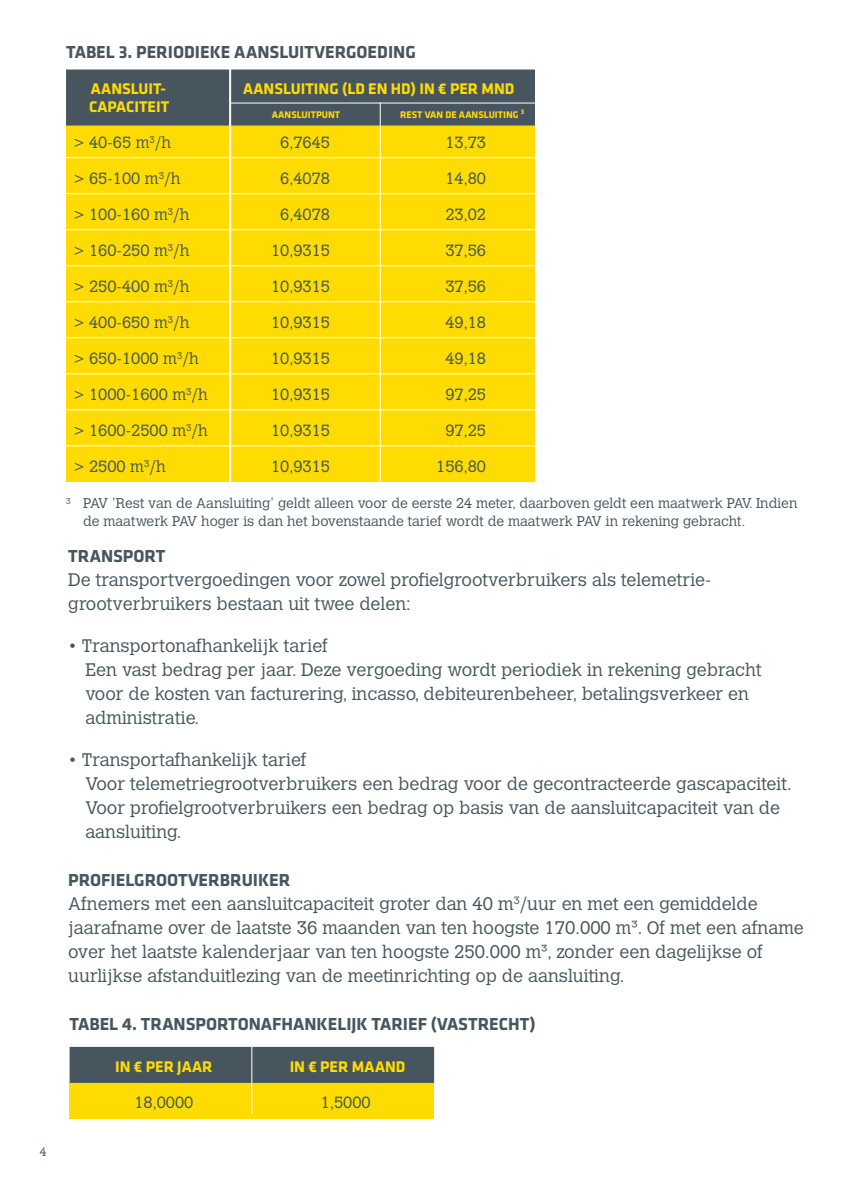
<style>
.page{position:relative;width:842px;height:1191px;background:#fff}
.page>*{position:absolute;margin:0;border:0;box-sizing:border-box;transform-origin:0 0}
.t1{font:300 18px/24px "Calvert MT Std";color:#47565e}
.t2{font:700 18px "Klavika";color:#47565e}
.t3{font:300 16px "Calvert MT Std";color:#47565e}
.t4{font:700 16px "Klavika";color:#ffdc01}
.t5{font:300 14px/18px "Calvert MT Std";color:#47565e}
.t6{font:300 12px "Calvert MT Std";color:#47565e}
.t7{font:700 10px "Klavika";color:#ffdc01}
</style>
<div class="page">
<div style="left:66px;top:80px;width:774px;height:402px;background:#ffdc01"></div>
<div style="left:66px;top:69px;width:774px;height:56px;background:#47565e"></div>
<hr style="left:66px;top:157px;width:774px;height:1px;background:#fff">
<hr style="left:66px;top:193px;width:774px;height:1px;background:#fff">
<hr style="left:66px;top:229px;width:774px;height:1px;background:#fff">
<hr style="left:66px;top:265px;width:774px;height:1px;background:#fff">
<hr style="left:66px;top:301px;width:774px;height:1px;background:#fff">
<hr style="left:66px;top:337px;width:774px;height:1px;background:#fff">
<hr style="left:66px;top:373px;width:774px;height:1px;background:#fff">
<hr style="left:66px;top:409px;width:774px;height:1px;background:#fff">
<hr style="left:66px;top:445px;width:774px;height:1px;background:#fff">
<hr style="left:229px;top:66px;width:2px;height:440px;background:#fff">
<hr style="left:380px;top:102px;width:1px;height:397px;background:#fff">
<hr style="left:535px;top:73px;width:2px;height:424px;background:#fff">
<hr style="left:230px;top:103px;width:610px;height:1px;background:#fff">
<div style="left:536px;top:59px;width:306px;height:446px;background:#fff"></div>
<div style="left:70px;top:1047px;width:364px;height:72px;background:#ffdc01"></div>
<div style="left:70px;top:1047px;width:364px;height:36px;background:#47565e"></div>
<hr style="left:251px;top:1028px;width:1px;height:85px;background:#fff">
<p class="t6" style="left:40px;top:1145px;width:8px">4</p>
<p class="t2" style="left:66px;top:42px;width:351px">TABEL 3. PERIODIEKE AANSLUITVERGOEDING</p>
<p class="t4" style="left:91px;top:80px;width:76px">AANSLUIT-</p>
<p class="t4" style="left:243px;top:80px;width:273px">AANSLUITING (LD EN HD) IN € PER MND</p>
<p class="t4" style="left:89px;top:98px;width:82px">CAPACITEIT</p>
<p class="t7" style="left:272px;top:109px;width:70px">AANSLUITPUNT</p>
<p class="t7" style="left:400px;top:109px;width:125px">REST VAN DE AANSLUITING <sup>3</sup></p>
<p class="t3" style="left:74px;top:133px;width:99px">&gt; 40-65 m<sup>3</sup>/h</p>
<p class="t3" style="left:280px;top:133px;width:51px">6,7645</p>
<p class="t3" style="left:445px;top:133px;width:42px">13,73</p>
<p class="t3" style="left:74px;top:169px;width:108px">&gt; 65-100 m<sup>3</sup>/h</p>
<p class="t3" style="left:280px;top:169px;width:51px">6,4078</p>
<p class="t3" style="left:445px;top:169px;width:42px">14,80</p>
<p class="t3" style="left:74px;top:205px;width:117px">&gt; 100-160 m<sup>3</sup>/h</p>
<p class="t3" style="left:280px;top:205px;width:51px">6,4078</p>
<p class="t3" style="left:445px;top:205px;width:42px">23,02</p>
<p class="t3" style="left:74px;top:241px;width:117px">&gt; 160-250 m<sup>3</sup>/h</p>
<p class="t3" style="left:271px;top:241px;width:61px">10,9315</p>
<p class="t3" style="left:445px;top:241px;width:42px">37,56</p>
<p class="t3" style="left:74px;top:277px;width:117px">&gt; 250-400 m<sup>3</sup>/h</p>
<p class="t3" style="left:271px;top:277px;width:61px">10,9315</p>
<p class="t3" style="left:445px;top:277px;width:42px">37,56</p>
<p class="t3" style="left:74px;top:313px;width:117px">&gt; 400-650 m<sup>3</sup>/h</p>
<p class="t3" style="left:271px;top:313px;width:61px">10,9315</p>
<p class="t3" style="left:445px;top:313px;width:42px">49,18</p>
<p class="t3" style="left:74px;top:349px;width:126px">&gt; 650-1000 m<sup>3</sup>/h</p>
<p class="t3" style="left:271px;top:349px;width:61px">10,9315</p>
<p class="t3" style="left:445px;top:349px;width:42px">49,18</p>
<p class="t3" style="left:74px;top:385px;width:135px">&gt; 1000-1600 m<sup>3</sup>/h</p>
<p class="t3" style="left:271px;top:385px;width:61px">10,9315</p>
<p class="t3" style="left:445px;top:385px;width:42px">97,25</p>
<p class="t3" style="left:74px;top:421px;width:135px">&gt; 1600-2500 m<sup>3</sup>/h</p>
<p class="t3" style="left:271px;top:421px;width:61px">10,9315</p>
<p class="t3" style="left:445px;top:421px;width:42px">97,25</p>
<p class="t3" style="left:74px;top:457px;width:93px">&gt; 2500 m<sup>3</sup>/h</p>
<p class="t3" style="left:271px;top:457px;width:61px">10,9315</p>
<p class="t3" style="left:436px;top:457px;width:51px">156,80</p>
<p class="t5" style="left:83px;top:494px;width:716px;text-indent:-17px"><sup>3</sup> PAV 'Rest van de Aansluiting' geldt alleen voor de eerste 24 meter, daarboven geldt een maatwerk PAV. Indien de maatwerk PAV hoger is dan het bovenstaande tarief wordt de maatwerk PAV in rekening gebracht.</p>
<p class="t2" style="left:68px;top:546px;width:98px">TRANSPORT</p>
<p class="t1" style="left:68px;top:568px;width:644px">De transportvergoedingen voor zowel profielgrootverbruikers als telemetrie&shy;grootverbruikers bestaan uit twee delen:</p>
<p class="t1" style="left:85px;top:634px;width:678px;text-indent:-17px">• Transportonafhankelijk tarief<br>Een vast bedrag per jaar. Deze vergoeding wordt periodiek in rekening gebracht voor de kosten van facturering, incasso, debiteurenbeheer, betalingsverkeer en administratie.</p>
<p class="t1" style="left:85px;top:748px;width:708px;text-indent:-17px">• Transportafhankelijk tarief<br>Voor telemetriegrootverbruikers een bedrag voor de gecontracteerde gascapaciteit.<br>Voor profielgrootverbruikers een bedrag op basis van de aansluitcapaciteit van de aansluiting.</p>
<p class="t2" style="left:68px;top:870px;width:224px">PROFIELGROOTVERBRUIKER</p>
<p class="t1" style="left:68px;top:892px;width:737px">Afnemers met een aansluitcapaciteit groter dan 40 m<sup>3</sup>/uur en met een gemiddelde jaarafname over de laatste 36 maanden van ten hoogste 170.000 m³. Of met een afname over het laatste kalenderjaar van ten hoogste 250.000 m³, zonder een dagelijkse of uurlijkse afstanduitlezing van de meetinrichting op de aansluiting.</p>
<p class="t2" style="left:69px;top:1014px;width:468px">TABEL 4. TRANSPORTONAFHANKELIJK TARIEF (VASTRECHT)</p>
<p class="t4" style="left:115px;top:1058px;width:99px">IN € PER JAAR</p>
<p class="t4" style="left:290px;top:1058px;width:117px">IN € PER MAAND</p>
<p class="t3" style="left:134px;top:1093px;width:61px">18,0000</p>
<p class="t3" style="left:321px;top:1093px;width:51px">1,5000</p>
</div>
